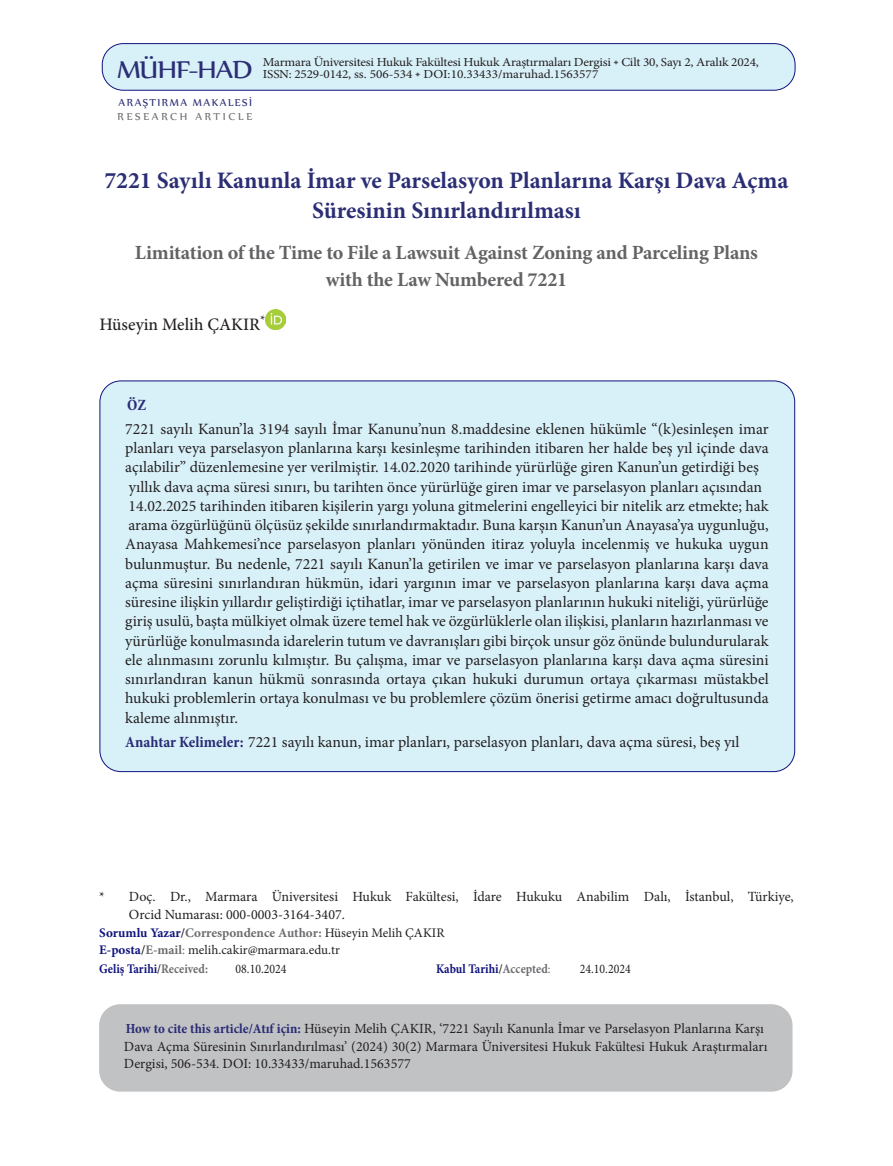
<style>
.page{position:relative;width:893px;height:1166px;background:#fff}
.page>*{position:absolute;margin:0;border:0;box-sizing:border-box;transform-origin:0 0}
.t1{font:29.75px "Nyala";letter-spacing:-.04em;color:#2b2e74;scale:1.08 1}
.t2{font:700 23.62px/29.8px "Minion Pro";color:#2b2e74;text-align:center}
.h1_1{font:700 20.12px/26.2px "Minion Pro";letter-spacing:-.01em;color:#636366;text-align:center}
.author{font:500 17.5px "Minion Pro";color:#231f20}
.AbstractTxtTR{font:15.75px/19.2px "Minion Pro";color:#231f20;text-align:justify}
.AbstractH{font:700 condensed 15.75px "Minion Pro";color:#292b75}
.AbstractTxtTR-2{font:14px/17.5px "Minion Pro";color:#231f20}
.footnotes{font:14px/17.5px "Minion Pro";color:#231f20}
.authorDetayContact{font:700 13.12px "Minion Pro";color:#6c6d70}
.TabloTxt{font:700 13.12px "Minion Pro";color:#10147e;scale:.9 1}
.authorDetayContact-2{font:13.12px "Minion Pro";color:#231f20}
.TabloTxt-2{font:13.12px "Minion Pro";color:#231f20;scale:.9 1}
.t3{font:12.25px "Minion Pro";letter-spacing:-.015em;color:#231f20;scale:1.08 1}
.t4{font:12.25px "Nyala";letter-spacing:.12em;color:#2b2e74}
.t5{font:12.25px "Nyala";letter-spacing:.22em;color:#6c6d70}
.s1{font-family:"Nyala"}
.s2{font-weight:700;font-stretch:condensed;color:#292b75}
.s3{color:#10147e}
.s4{color:#231f20}
.s5{font-weight:400;color:#231f20}
.s6{font-weight:700;color:#10147e}
.s7{font-weight:700}
.s8{font-weight:700;color:#6c6d70}
.s9{color:#6c6d70}
.s10{font-weight:400;color:#6c6d70}
</style>
<div class="page">
<div style="left:102px;top:44px;width:693px;height:46px;background:#d8f0f8;border-radius:21px"></div>
<div style="left:102px;top:43px;width:694px;height:48px;border:1px solid #10147e;border-radius:21px"></div>
<div style="left:100px;top:381px;width:695px;height:390px;background:#d8f0f8;border-radius:21px"></div>
<img style="left:265px;top:309px;width:20px;height:20px">
<div style="left:99px;top:1004px;width:693px;height:87px;background:#c1c2c4;border-radius:21px"></div>
<h1 class="t1" style="left:117px;top:51px;width:127px">MÜHF-HAD</h1>
<p class="t4" style="left:118px;top:95px;width:135px">ARAŞTIRMA MAKALESI</p>
<p class="t5" style="left:118px;top:109px;width:136px">RESEARCH ARTICLE</p>
<p class="t3" style="left:263px;top:54px;width:461px">Marmara Üniversitesi Hukuk Fakültesi Hukuk Araştırmaları Dergisi <span class="s1">•</span> Cilt 30, Sayı 2, Aralık 2024,</p>
<p class="t3" style="left:263px;top:66px;width:312px">ISSN: 2529-0142, ss. 506-534 <span class="s1">•</span> DOI:10.33433/maruhad.1563577</p>
<p class="t2" style="left:104px;top:166px;width:686px">7221 Sayılı Kanunla İmar ve Parselasyon Planlarına Karşı Dava Açma<br>Süresinin Sınırlandırılması</p>
<p class="h1_1" style="left:135px;top:240px;width:625px">Limitation of the Time to File a Lawsuit Against Zoning and Parceling Plans with the Law Numbered 7221</p>
<p class="author" style="left:99px;top:312px;width:168px">Hüseyin Melih ÇAKIR<sup>*</sup></p>
<p class="AbstractH" style="left:127px;top:394px;width:21px">ÖZ</p>
<p class="AbstractTxtTR" style="left:125px;top:419px;width:645px">7221 sayılı Kanun’la 3194 sayılı İmar Kanunu’nun 8.maddesine eklenen hükümle “(k)esinleşen imar planları veya parselasyon planlarına karşı kesinleşme tarihinden itibaren her halde beş yıl içinde dava açılabilir” düzenlemesine yer verilmiştir. 14.02.2020 tarihinde yürürlüğe giren Kanun’un getirdiği beş</p>
<p class="AbstractTxtTR" style="left:129px;top:477px;width:635px">yıllık dava açma süresi sınırı, bu tarihten önce yürürlüğe giren imar ve parselasyon planları açısından</p>
<p class="AbstractTxtTR" style="left:129px;top:496px;width:641px">14.02.2025 tarihinden itibaren kişilerin yargı yoluna gitmelerini engelleyici bir nitelik arz etmekte; hak</p>
<p class="AbstractTxtTR" style="left:125px;top:515px;width:645px">arama özgürlüğünü ölçüsüz şekilde sınırlandırmaktadır. Buna karşın Kanun’un Anayasa’ya uygunluğu, Anayasa Mahkemesi’nce parselasyon planları yönünden itiraz yoluyla incelenmiş ve hukuka uygun bulunmuştur. Bu nedenle, 7221 sayılı Kanun’la getirilen ve imar ve parselasyon planlarına karşı dava açma süresini sınırlandıran hükmün, idari yargının imar ve parselasyon planlarına karşı dava açma süresine ilişkin yıllardır geliştirdiği içtihatlar, imar ve parselasyon planlarının hukuki niteliği, yürürlüğe giriş usulü, başta mülkiyet olmak üzere temel hak ve özgürlüklerle olan ilişkisi, planların hazırlanması ve yürürlüğe konulmasında idarelerin tutum ve davranışları gibi birçok unsur göz önünde bulundurularak ele alınmasını zorunlu kılmıştır. Bu çalışma, imar ve parselasyon planlarına karşı dava açma süresini sınırlandıran kanun hükmü sonrasında ortaya çıkan hukuki durumun ortaya çıkarması müstakbel hukuki problemlerin ortaya konulması ve bu problemlere çözüm önerisi getirme amacı doğrultusunda kaleme alınmıştır.</p>
<p class="AbstractTxtTR" style="left:125px;top:732px;width:616px"><span class="s2">Anahtar Kelimeler:</span> 7221 sayılı kanun, imar planları, parselasyon planları, dava açma süresi, beş yıl</p>
<p class="footnotes" style="left:129px;top:888px;width:666px;text-indent:-30px">* Doç. Dr., Marmara Üniversitesi Hukuk Fakültesi, İdare Hukuku Anabilim Dalı, İstanbul, Türkiye,<br>Orcid Numarası: 000-0003-3164-3407.</p>
<p class="authorDetayContact" style="left:99px;top:923px;width:347px"><span class="s3">Sorumlu Yazar</span><span class="s4">/</span>Correspondence Author: <span class="s5">Hüseyin Melih ÇAKIR</span></p>
<p class="authorDetayContact-2" style="left:99px;top:941px;width:242px"><span class="s6">E-posta</span><span class="s7">/</span><span class="s8">E-mail</span><span class="s9">:</span> melih.cakir@marmara.edu.tr</p>
<p class="TabloTxt" style="left:99px;top:960px;width:122px">Geliş Tarihi<span class="s4">/</span><span class="s9">Received:</span></p>
<p class="TabloTxt-2" style="left:236px;top:960px;width:58px">08.10.2024</p>
<p class="TabloTxt" style="left:436px;top:960px;width:129px">Kabul Tarihi<span class="s4">/</span><span class="s9">Accepted</span><span class="s10">:</span></p>
<p class="TabloTxt-2" style="left:580px;top:960px;width:58px">24.10.2024</p>
<p class="AbstractTxtTR-2" style="left:124px;top:1020px;width:645px"><span class="s2">How to cite this article/Atıf için:</span> Hüseyin Melih ÇAKIR, ‘7221 Sayılı Kanunla İmar ve Parselasyon Planlarına Karşı<br>Dava Açma Süresinin Sınırlandırılması’ (2024) 30(2) Marmara Üniversitesi Hukuk Fakültesi Hukuk Araştırmaları<br>Dergisi, 506-534. DOI: 10.33433/maruhad.1563577</p>
</div>
